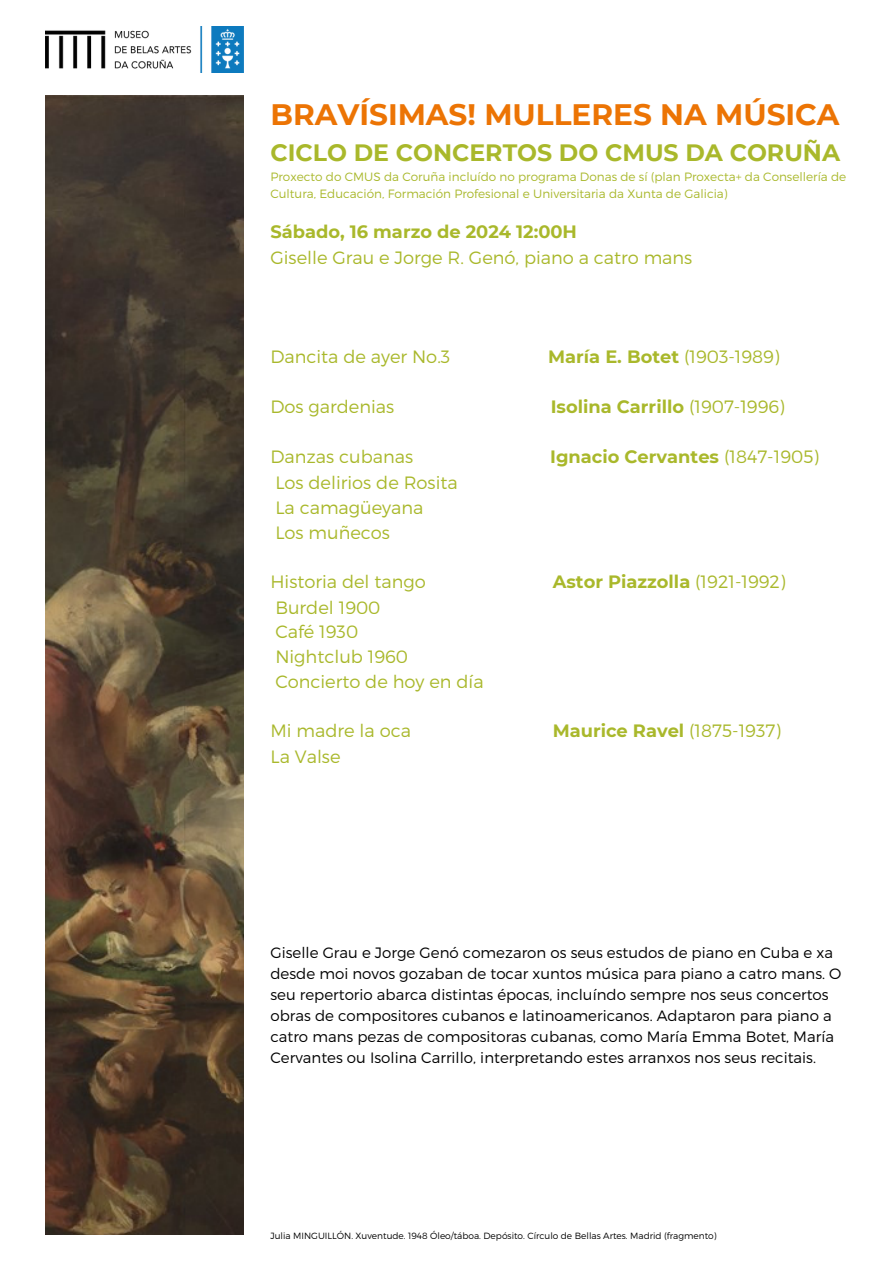
<style>
.page{position:relative;width:893px;height:1264px;background:#fff}
.page>*{position:absolute;margin:0;border:0;box-sizing:border-box;transform-origin:0 0}
.t1{font:700 29.55px "Montserrat";color:#ec7404}
.t2{font:700 23.55px "Montserrat";color:#a9b82b}
.t3{font:300 17.85px/24.8px "Montserrat";color:#a9b82b}
.t4{font:700 17.85px "Montserrat";color:#a9b82b}
.t5{font:300 15px/21px "Montserrat";color:#000}
.t6{font:300 12px/16.5px "Montserrat";color:#a9b82b}
.t7{font:300 9px "Montserrat";color:#000}
.s1{font-weight:700}
.s2{font-weight:300}
</style>
<div class="page">
<img style="left:45px;top:26px;width:198px;height:46px">
<img style="left:45px;top:96px;width:198px;height:1138px">
<h3 class="t1" style="left:270px;top:96px;width:570px">BRAVÍSIMAS! MULLERES NA MÚSICA</h3>
<h3 class="t2" style="left:270px;top:138px;width:571px">CICLO DE CONCERTOS DO CMUS DA CORUÑA</h3>
<h3 class="t6" style="left:270px;top:168px;width:577px">Proxecto do CMUS da Coruña incluído no programa Donas de sí (plan Proxecta+ da Consellería de<br>Cultura, Educación, Formación Profesional e Universitaria da Xunta de Galicia)</h3>
<h1 class="t3" style="left:270px;top:218px;width:423px;line-height:25.5px"><span class="s1">Sábado, 16 marzo de 2024 12:00H<br></span>Giselle Grau e Jorge R. Genó, piano a catro mans</h1>
<h1 class="t3" style="left:270px;top:343px;width:181px">Dancita de ayer No.3</h1>
<h1 class="t4" style="left:548px;top:345px;width:233px">María E. Botet <span class="s2">(1903-1989)</span></h1>
<h1 class="t3" style="left:270px;top:393px;width:125px">Dos gardenias</h1>
<h1 class="t4" style="left:550px;top:396px;width:236px">Isolina Carrillo <span class="s2">(1907-1996)</span></h1>
<h1 class="t3" style="left:270px;top:444px;width:144px">Danzas cubanas</h1>
<h1 class="t4" style="left:550px;top:446px;width:270px">Ignacio Cervantes <span class="s2">(1847-1905)</span></h1>
<h1 class="t3" style="left:275px;top:469px;width:184px">Los delirios de Rosita<br>La camagüeyana<br>Los muñecos</h1>
<h1 class="t3" style="left:270px;top:568px;width:157px">Historia del tango</h1>
<h1 class="t4" style="left:552px;top:570px;width:234px">Astor Piazzolla <span class="s2">(1921-1992)</span></h1>
<h1 class="t3" style="left:275px;top:594px;width:210px">Burdel 1900<br>Café 1930<br>Nightclub 1960<br>Concierto de hoy en día</h1>
<h1 class="t3" style="left:270px;top:717px;width:142px">Mi madre la oca</h1>
<h1 class="t4" style="left:552px;top:720px;width:230px">Maurice Ravel <span class="s2">(1875-1937)</span></h1>
<h1 class="t3" style="left:270px;top:743px;width:72px">La Valse</h1>
<h2 class="t5" style="left:270px;top:941px;width:572px">Giselle Grau e Jorge Genó comezaron os seus estudos de piano en Cuba e xa desde moi novos gozaban de tocar xuntos música para piano a catro mans. O seu repertorio abarca distintas épocas, incluíndo sempre nos seus concertos obras de compositores cubanos e latinoamericanos. Adaptaron para piano a catro mans pezas de compositoras cubanas, como María Emma Botet, María Cervantes ou Isolina Carrillo, interpretando estes arranxos nos seus recitais.</h2>
<p class="t7" style="left:270px;top:1229px;width:447px">Julia MINGUILLÓN. Xuventude. 1948 Óleo/táboa. Depósito. Círculo de Bellas Artes. Madrid (fragmento)</p>
</div>
